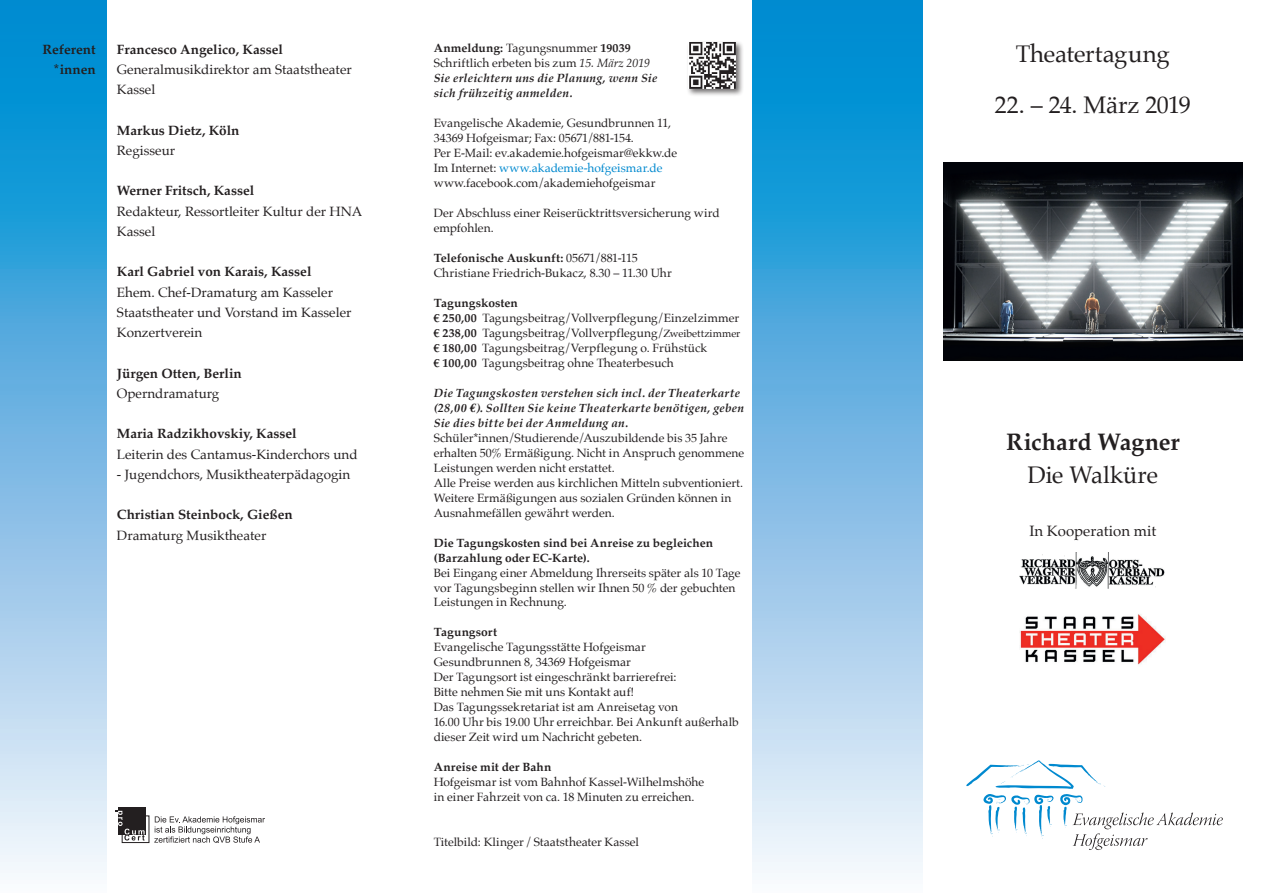
<style>
.page{position:relative;width:1263px;height:893px;background:#fff}
.page>*{position:absolute;margin:0;border:0;box-sizing:border-box;transform-origin:0 0}
.t1{font:24px "Palatino";letter-spacing:-.01em;color:#231f20}
.t2{font:700 24px "Palatino";color:#231f20}
.t3{font:15px "Palatino";color:#231f20}
.t4{font:13.5px/20.2px "Palatino";color:#231f20}
.t5{font:700 13.5px "Palatino";color:#231f20}
.t6{font:12px/15px "Palatino";color:#231f20}
.t7{font:italic 700 12px/15px "Palatino";letter-spacing:.02em;color:#231f20}
.t8{font:700 12px/15px "Palatino";letter-spacing:.005em;color:#231f20}
.s1{font-style:normal}
.s2{font-weight:400;font-style:normal}
.s3{font-weight:400}
.s4{color:#0089cf}
.s5{font-weight:700}
.s6{font-size:10.5px}
.s7{font-family:"Euro Serif"}
</style>
<div class="page">
<svg style="left:753px;top:0;width:170px;height:873px;background:#6fb9e3"></svg>
<svg style="left:0;top:0;width:106px;height:873px;background:#6fb9e3"></svg>
<svg style="left:966px;top:760px;width:257px;height:90px"></svg>
<img style="left:943px;top:162px;width:299px;height:199px">
<img style="left:1019px;top:614px;width:147px;height:51px">
<img style="left:1019px;top:553px;width:146px;height:36px">
<div style="left:687px;top:40px;width:57px;height:57px;background:#231f20;opacity:.65"></div>
<img style="left:689px;top:43px;width:47px;height:46px">
<div style="left:122px;top:816px;width:27px;height:27px;border:1px solid #231f20"></div>
<div style="left:118px;top:807px;width:27px;height:27px;background:#231f20"></div>
<svg style="left:115px;top:811px;width:30px;height:29px"></svg>
<svg style="left:154px;top:816px;width:111px;height:27px"></svg>
<p class="t5" style="left:42px;top:38px;width:55px">Referent</p>
<p class="t5" style="left:117px;top:38px;width:168px">Francesco Angelico, Kassel</p>
<p class="t5" style="left:54px;top:58px;width:43px">*innen</p>
<p class="t4" style="left:117px;top:59px;width:236px">Generalmusikdirektor am Staatstheater<br>Kassel</p>
<p class="t5" style="left:117px;top:119px;width:124px">Markus Dietz, Köln</p>
<p class="t4" style="left:117px;top:140px;width:60px">Regisseur</p>
<p class="t5" style="left:117px;top:179px;width:139px">Werner Fritsch, Kassel</p>
<p class="t4" style="left:117px;top:201px;width:247px">Redakteur, Ressortleiter Kultur der HNA<br>Kassel</p>
<p class="t5" style="left:117px;top:260px;width:196px">Karl Gabriel von Karais, Kassel</p>
<p class="t4" style="left:117px;top:282px;width:236px">Ehem. Chef-Dramaturg am Kasseler<br>Staatstheater und Vorstand im Kasseler<br>Konzertverein</p>
<p class="t5" style="left:117px;top:362px;width:126px">Jürgen Otten, Berlin</p>
<p class="t4" style="left:117px;top:383px;width:104px">Operndramaturg</p>
<p class="t5" style="left:117px;top:422px;width:181px">Maria Radzikhovskiy, Kassel</p>
<p class="t4" style="left:117px;top:444px;width:242px">Leiterin des Cantamus-Kinderchors und</p>
<p class="t4" style="left:117px;top:464px;width:235px">- Jugendchors, Musiktheaterpädagogin</p>
<p class="t5" style="left:117px;top:503px;width:177px">Christian Steinbock, Gießen</p>
<p class="t4" style="left:117px;top:525px;width:151px">Dramaturg Musiktheater</p>
<p class="t7" style="left:434px;top:41px;width:225px"><span class="s1">Anmeldung:</span> <span class="s2">Tagungsnummer</span> <span class="s1">19039<br></span><span class="s2">Schriftlich erbeten bis zum</span> <span class="s3">15. März 2019<br></span>Sie erleichtern uns die Planung, wenn Sie sich frühzeitig anmelden.</p>
<p class="t6" style="left:434px;top:116px;width:245px">Evangelische Akademie, Gesundbrunnen 11, 34369 Hofgeismar; Fax: 05671/881-154.<br>Per E-Mail: ev.akademie.hofgeismar@ekkw.de Im Internet: <span class="s4">www.akademie-hofgeismar.de </span>www.facebook.com/akademiehofgeismar</p>
<p class="t6" style="left:434px;top:205px;width:287px">Der Abschluss einer Reiserücktrittsversicherung wird empfohlen.</p>
<p class="t6" style="left:434px;top:250px;width:240px"><span class="s5">Telefonische Auskunft:</span> 05671/881-115<br>Christiane Friedrich-Bukacz, 8.30 – 11.30 Uhr</p>
<p class="t6" style="left:434px;top:295px;width:308px"><span class="s5">Tagungskosten<br>€ 250,00</span> Tagungsbeitrag/Vollverpflegung/Einzelzimmer <span class="s5">€ 238,00</span> Tagungsbeitrag/Vollverpflegung/<span class="s6">Zweibettzimmer </span><span class="s5">€ 180,00</span> Tagungsbeitrag/Verpflegung o. Frühstück<br><span class="s5">€ 100,00</span> Tagungsbeitrag ohne Theaterbesuch</p>
<p class="t7" style="left:434px;top:385px;width:312px">Die Tagungskosten verstehen sich incl. der Theaterkarte (28,00 <span class="s7">€</span>). Sollten Sie keine Theaterkarte benötigen, geben<br>Sie dies bitte bei der Anmeldung an.</p>
<p class="t6" style="left:434px;top:430px;width:312px">Schüler*innen/Studierende/Auszubildende bis 35 Jahre erhalten 50% Ermäßigung. Nicht in Anspruch genommene Leistungen werden nicht erstattet.<br>Alle Preise werden aus kirchlichen Mitteln subventioniert.<br>Weitere Ermäßigungen aus sozialen Gründen können in Ausnahmefällen gewährt werden.</p>
<p class="t8" style="left:434px;top:535px;width:281px">Die Tagungskosten sind bei Anreise zu begleichen (Barzahlung oder EC-Karte).</p>
<p class="t6" style="left:434px;top:565px;width:308px">Bei Eingang einer Abmeldung Ihrerseits später als 10 Tage vor Tagungsbeginn stellen wir Ihnen 50 % der gebuchten<br>Leistungen in Rechnung.</p>
<p class="t8" style="left:434px;top:624px;width:65px">Tagungsort</p>
<p class="t6" style="left:434px;top:640px;width:306px">Evangelische Tagungsstätte Hofgeismar<br>Gesundbrunnen 8, 34369 Hofgeismar<br>Der Tagungsort ist eingeschränkt barrierefrei:<br>Bitte nehmen Sie mit uns Kontakt auf!<br>Das Tagungssekretariat ist am Anreisetag von<br>16.00 Uhr bis 19.00 Uhr erreichbar. Bei Ankunft außerhalb dieser Zeit wird um Nachricht gebeten.</p>
<p class="t8" style="left:434px;top:759px;width:119px">Anreise mit der Bahn</p>
<p class="t6" style="left:434px;top:774px;width:272px">Hofgeismar ist vom Bahnhof Kassel-Wilhelmshöhe in einer Fahrzeit von ca. 18 Minuten zu erreichen.</p>
<p class="t6" style="left:434px;top:834px;width:207px">Titelbild: Klinger/Staatstheater Kassel</p>
<h1 class="t1" style="left:1016px;top:34px;width:155px">Theatertagung</h1>
<h1 class="t1" style="left:995px;top:85px;width:197px">22. – 24. März 2019</h1>
<h1 class="t2" style="left:1006px;top:422px;width:175px">Richard Wagner</h1>
<h1 class="t1" style="left:1028px;top:455px;width:132px">Die Walküre</h1>
<p class="t3" style="left:1029px;top:518px;width:128px">In Kooperation mit</p>
</div>
